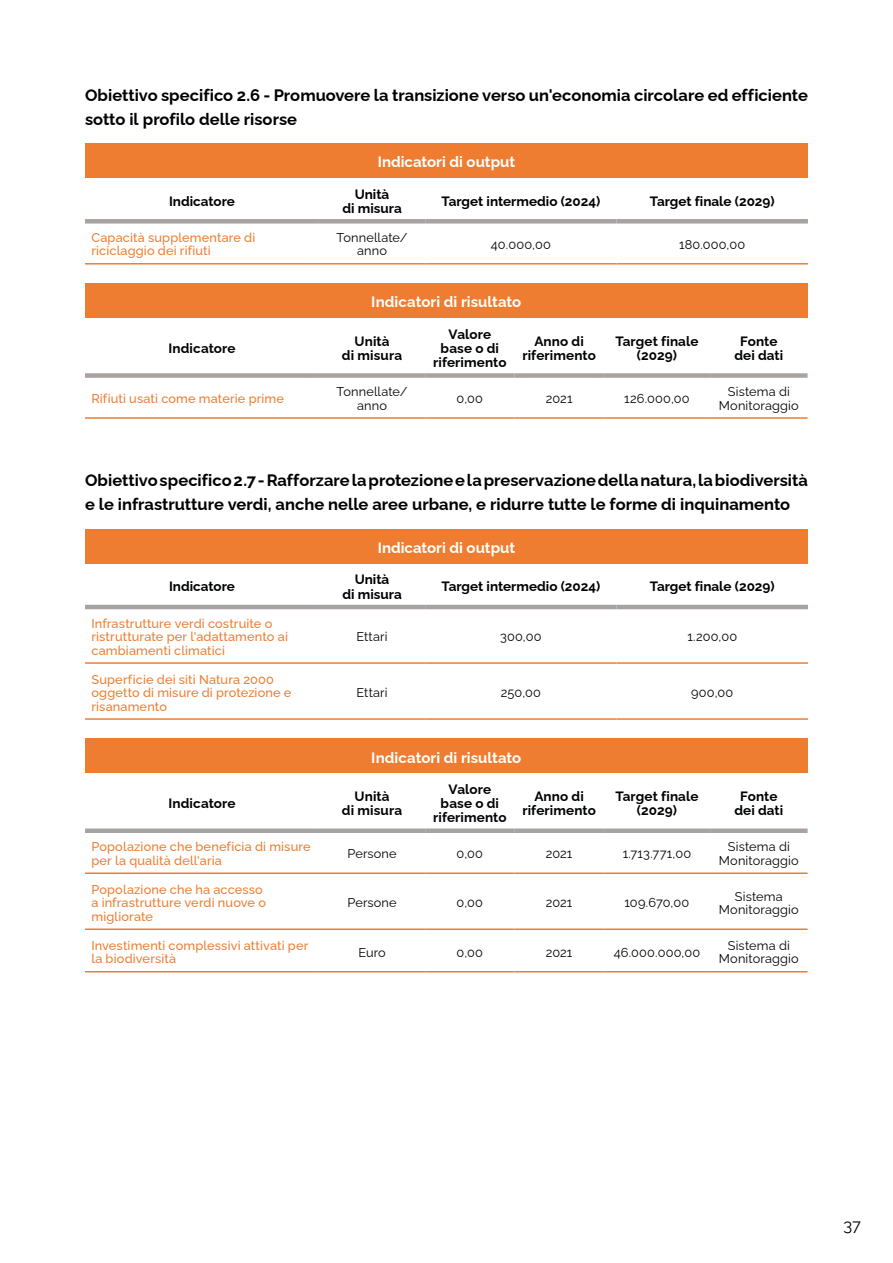
<style>
.page{position:relative;width:893px;height:1263px;background:#fff}
.page>*{position:absolute;margin:0;border:0;box-sizing:border-box;transform-origin:0 0}
.t1{font:700 16.5px/24px "Raleway";color:#000}
.t2{font:16.5px "Raleway";color:#000}
.t3{font:700 15px "Raleway";color:#fff}
.t4{font:700 13.5px/14.2px "Raleway";letter-spacing:.01em;color:#010202;text-align:center}
.t5{font:700 13.5px/14.2px "Raleway";color:#000;text-align:center}
.t6{font:500 12.75px/13.5px "Raleway";letter-spacing:.01em;color:#ee7d31}
.t7{font:12.75px/13.5px "Raleway";letter-spacing:.01em;color:#010202;text-align:center}
.t8{font:12.75px "Raleway";letter-spacing:.015em;color:#000}
</style>
<div class="page">
<div style="left:85px;top:143px;width:723px;height:34px;background:#ee7d31"></div>
<div style="left:85px;top:219px;width:234px;height:5px;background:#a8a2a0"></div>
<div style="left:319px;top:219px;width:106px;height:5px;background:#a8a2a0"></div>
<div style="left:425px;top:219px;width:192px;height:5px;background:#a8a2a0"></div>
<div style="left:617px;top:219px;width:191px;height:5px;background:#a8a2a0"></div>
<hr style="left:85px;top:263px;width:234px;height:2px;background:#ee7d31">
<hr style="left:319px;top:263px;width:106px;height:2px;background:#ee7d31">
<hr style="left:425px;top:263px;width:192px;height:2px;background:#ee7d31">
<hr style="left:617px;top:263px;width:191px;height:2px;background:#ee7d31">
<div style="left:85px;top:283px;width:722px;height:34px;background:#ee7d31"></div>
<div style="left:85px;top:373px;width:234px;height:5px;background:#a8a2a0"></div>
<div style="left:319px;top:373px;width:106px;height:5px;background:#a8a2a0"></div>
<div style="left:425px;top:373px;width:89px;height:5px;background:#a8a2a0"></div>
<div style="left:514px;top:373px;width:90px;height:5px;background:#a8a2a0"></div>
<div style="left:604px;top:373px;width:106px;height:5px;background:#a8a2a0"></div>
<div style="left:710px;top:373px;width:97px;height:5px;background:#a8a2a0"></div>
<hr style="left:85px;top:417px;width:234px;height:2px;background:#ee7d31">
<hr style="left:319px;top:417px;width:106px;height:2px;background:#ee7d31">
<hr style="left:425px;top:417px;width:89px;height:2px;background:#ee7d31">
<hr style="left:514px;top:417px;width:90px;height:2px;background:#ee7d31">
<hr style="left:604px;top:417px;width:106px;height:2px;background:#ee7d31">
<hr style="left:710px;top:417px;width:97px;height:2px;background:#ee7d31">
<div style="left:85px;top:529px;width:723px;height:34px;background:#ee7d31"></div>
<hr style="left:85px;top:605px;width:234px;height:4px;background:#a8a2a0">
<hr style="left:319px;top:605px;width:106px;height:4px;background:#a8a2a0">
<hr style="left:425px;top:605px;width:192px;height:4px;background:#a8a2a0">
<hr style="left:617px;top:605px;width:191px;height:4px;background:#a8a2a0">
<hr style="left:85px;top:662px;width:234px;height:2px;background:#ee7d31">
<hr style="left:319px;top:662px;width:106px;height:2px;background:#ee7d31">
<hr style="left:425px;top:662px;width:192px;height:2px;background:#ee7d31">
<hr style="left:617px;top:662px;width:191px;height:2px;background:#ee7d31">
<hr style="left:85px;top:718px;width:234px;height:2px;background:#ee7d31">
<hr style="left:319px;top:718px;width:106px;height:2px;background:#ee7d31">
<hr style="left:425px;top:718px;width:192px;height:2px;background:#ee7d31">
<hr style="left:617px;top:718px;width:191px;height:2px;background:#ee7d31">
<div style="left:85px;top:738px;width:722px;height:34px;background:#ee7d31"></div>
<div style="left:85px;top:828px;width:234px;height:5px;background:#a8a2a0"></div>
<div style="left:319px;top:828px;width:106px;height:5px;background:#a8a2a0"></div>
<div style="left:425px;top:828px;width:89px;height:5px;background:#a8a2a0"></div>
<div style="left:514px;top:828px;width:90px;height:5px;background:#a8a2a0"></div>
<div style="left:604px;top:828px;width:106px;height:5px;background:#a8a2a0"></div>
<div style="left:710px;top:828px;width:97px;height:5px;background:#a8a2a0"></div>
<hr style="left:85px;top:872px;width:234px;height:2px;background:#ee7d31">
<hr style="left:319px;top:872px;width:106px;height:2px;background:#ee7d31">
<hr style="left:425px;top:872px;width:89px;height:2px;background:#ee7d31">
<hr style="left:514px;top:872px;width:90px;height:2px;background:#ee7d31">
<hr style="left:604px;top:872px;width:106px;height:2px;background:#ee7d31">
<hr style="left:710px;top:872px;width:97px;height:2px;background:#ee7d31">
<hr style="left:85px;top:928px;width:234px;height:2px;background:#ee7d31">
<hr style="left:319px;top:928px;width:106px;height:2px;background:#ee7d31">
<hr style="left:425px;top:928px;width:89px;height:2px;background:#ee7d31">
<hr style="left:514px;top:928px;width:90px;height:2px;background:#ee7d31">
<hr style="left:604px;top:928px;width:106px;height:2px;background:#ee7d31">
<hr style="left:710px;top:928px;width:97px;height:2px;background:#ee7d31">
<hr style="left:85px;top:971px;width:234px;height:1px;background:#ee7d31">
<hr style="left:319px;top:971px;width:106px;height:1px;background:#ee7d31">
<hr style="left:425px;top:971px;width:89px;height:1px;background:#ee7d31">
<hr style="left:514px;top:971px;width:90px;height:1px;background:#ee7d31">
<hr style="left:604px;top:971px;width:106px;height:1px;background:#ee7d31">
<hr style="left:710px;top:971px;width:97px;height:1px;background:#ee7d31">
<p class="t1" style="left:85px;top:81px;width:724px">Obiettivo specifico 2.6 - Promuovere la transizione verso un'economia circolare ed efficiente sotto il profilo delle risorse</p>
<p class="t3" style="left:378px;top:150px;width:139px">Indicatori di output</p>
<p class="t4" style="left:169px;top:192px;width:67px">Indicatore</p>
<p class="t5" style="left:342px;top:185px;width:61px">Unità<br>di misura</p>
<p class="t5" style="left:441px;top:192px;width:160px">Target intermedio (2024)</p>
<p class="t5" style="left:650px;top:192px;width:126px">Target finale (2029)</p>
<p class="t6" style="left:91px;top:229px;width:165px">Capacità supplementare di riciclaggio dei rifiuti</p>
<p class="t7" style="left:337px;top:229px;width:72px">Tonnellate/ anno</p>
<p class="t8" style="left:491px;top:234px;width:61px">40.000,00</p>
<p class="t8" style="left:679px;top:234px;width:68px">180.000,00</p>
<p class="t3" style="left:371px;top:290px;width:152px">Indicatori di risultato</p>
<p class="t4" style="left:168px;top:340px;width:69px">Indicatore</p>
<p class="t4" style="left:342px;top:332px;width:62px">Unità<br>di misura</p>
<p class="t4" style="left:433px;top:325px;width:75px">Valore base o di riferimento</p>
<p class="t4" style="left:522px;top:332px;width:75px">Anno di riferimento</p>
<p class="t4" style="left:615px;top:332px;width:85px">Target finale (2029)</p>
<p class="t4" style="left:734px;top:332px;width:50px">Fonte dei dati</p>
<p class="t6" style="left:91px;top:390px;width:194px">Rifiuti usati come materie prime</p>
<p class="t7" style="left:337px;top:383px;width:72px">Tonnellate/ anno</p>
<p class="t7" style="left:457px;top:390px;width:28px">0,00</p>
<p class="t7" style="left:546px;top:390px;width:28px">2021</p>
<p class="t7" style="left:624px;top:390px;width:67px">126.000,00</p>
<p class="t7" style="left:719px;top:383px;width:81px">Sistema di<br>Monitoraggio</p>
<p class="t1" style="left:85px;top:467px;width:724px">Obiettivo specifico 2.7 - Rafforzare la protezione e la preservazione della natura, la biodiversità e le infrastrutture verdi, anche nelle aree urbane, e ridurre tutte le forme di inquinamento</p>
<p class="t3" style="left:378px;top:536px;width:139px">Indicatori di output</p>
<p class="t4" style="left:169px;top:578px;width:67px">Indicatore</p>
<p class="t5" style="left:342px;top:571px;width:61px">Unità<br>di misura</p>
<p class="t5" style="left:441px;top:578px;width:160px">Target intermedio (2024)</p>
<p class="t5" style="left:650px;top:578px;width:126px">Target finale (2029)</p>
<p class="t6" style="left:91px;top:615px;width:198px">Infrastrutture verdi costruite o ristrutturate per l'adattamento ai cambiamenti climatici</p>
<p class="t7" style="left:357px;top:628px;width:33px">Ettari</p>
<p class="t8" style="left:500px;top:626px;width:43px">300,00</p>
<p class="t8" style="left:687px;top:626px;width:51px">1.200,00</p>
<p class="t6" style="left:91px;top:671px;width:202px">Superficie dei siti Natura 2000 oggetto di misure di protezione e risanamento</p>
<p class="t7" style="left:357px;top:684px;width:33px">Ettari</p>
<p class="t8" style="left:501px;top:682px;width:42px">250,00</p>
<p class="t8" style="left:691px;top:682px;width:44px">900,00</p>
<p class="t3" style="left:371px;top:746px;width:152px">Indicatori di risultato</p>
<p class="t4" style="left:168px;top:795px;width:69px">Indicatore</p>
<p class="t4" style="left:342px;top:788px;width:62px">Unità<br>di misura</p>
<p class="t4" style="left:433px;top:780px;width:75px">Valore base o di riferimento</p>
<p class="t4" style="left:522px;top:788px;width:75px">Anno di riferimento</p>
<p class="t4" style="left:615px;top:788px;width:85px">Target finale (2029)</p>
<p class="t4" style="left:734px;top:788px;width:50px">Fonte dei dati</p>
<p class="t6" style="left:91px;top:839px;width:221px">Popolazione che beneficia di misure per la qualità dell'aria</p>
<p class="t7" style="left:347px;top:845px;width:51px">Persone</p>
<p class="t7" style="left:457px;top:845px;width:28px">0,00</p>
<p class="t7" style="left:546px;top:845px;width:28px">2021</p>
<p class="t7" style="left:623px;top:845px;width:70px">1.713.771,00</p>
<p class="t7" style="left:719px;top:839px;width:81px">Sistema di<br>Monitoraggio</p>
<p class="t6" style="left:91px;top:881px;width:176px">Popolazione che ha accesso a infrastrutture verdi nuove o migliorate</p>
<p class="t7" style="left:347px;top:895px;width:51px">Persone</p>
<p class="t7" style="left:457px;top:895px;width:28px">0,00</p>
<p class="t7" style="left:546px;top:895px;width:28px">2021</p>
<p class="t7" style="left:625px;top:895px;width:66px">109.670,00</p>
<p class="t7" style="left:719px;top:888px;width:81px">Sistema<br>Monitoraggio</p>
<p class="t6" style="left:91px;top:937px;width:218px">Investimenti complessivi attivati per la biodiversità</p>
<p class="t7" style="left:358px;top:944px;width:29px">Euro</p>
<p class="t7" style="left:457px;top:944px;width:28px">0,00</p>
<p class="t7" style="left:546px;top:944px;width:28px">2021</p>
<p class="t7" style="left:614px;top:944px;width:88px">46.000.000,00</p>
<p class="t7" style="left:719px;top:937px;width:81px">Sistema di<br>Monitoraggio</p>
<p class="t2" style="left:844px;top:1212px;width:19px">37</p>
</div>
